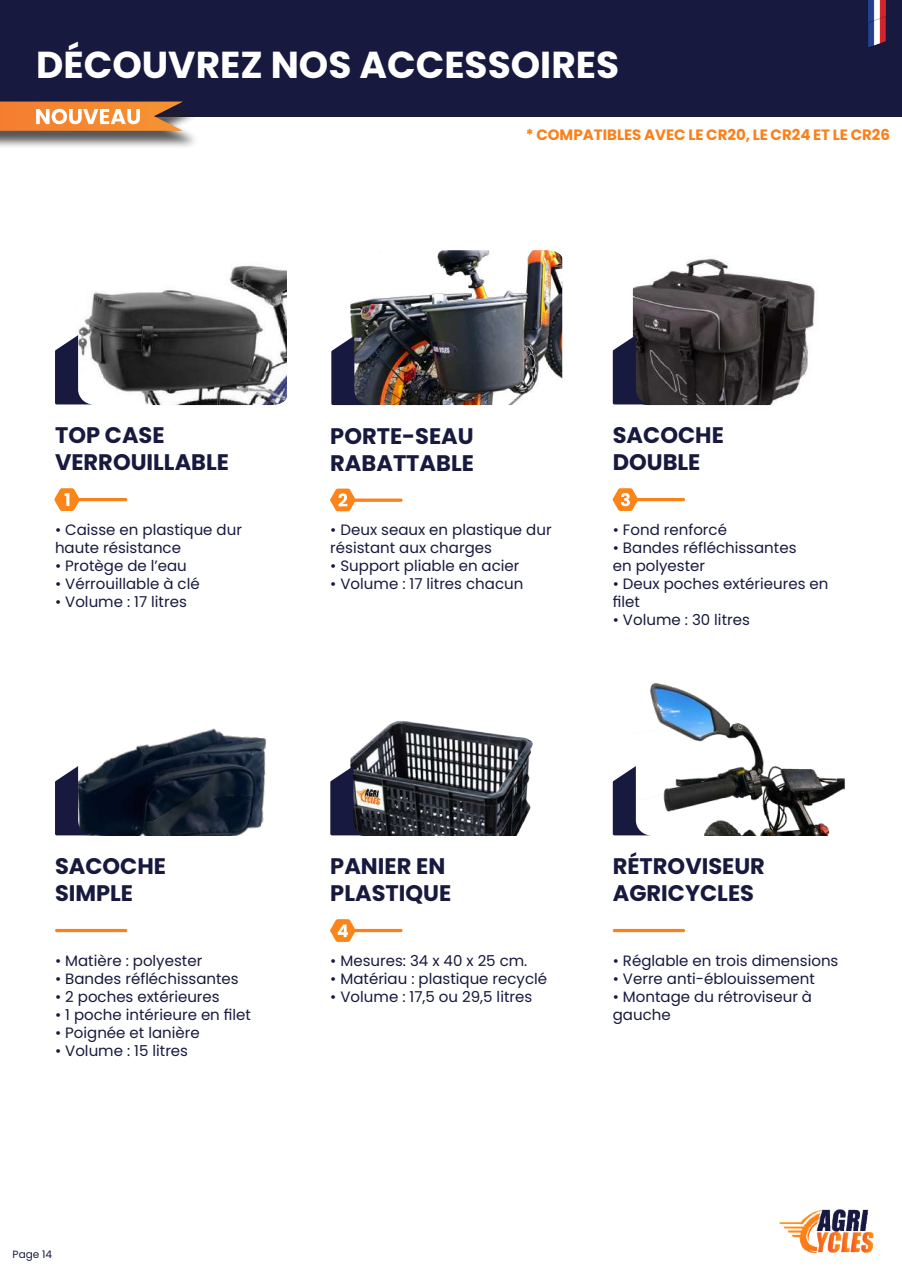
<style>
.page{position:relative;width:902px;height:1272px;background:#fff}
.page>*{position:absolute;margin:0;border:0;box-sizing:border-box;transform-origin:0 0}
.t1{font:700 37.5px "Poppins";color:#fff}
.t2{font:700 22.5px/27px "Poppins";color:#17193f}
.t3{font:15px/18px "Poppins";color:#17193f}
.t4{font:700 15px "Poppins";color:#fa801a}
.t5{font:10.5px "Poppins";color:#17193f}
</style>
<div class="page">
<img style="left:350px;top:250px;width:212px;height:155px">
<div style="left:0;top:0;width:901px;height:117px;background:#17193f"></div>
<div style="left:0;top:104px;width:199px;height:46px;background:#231f20;opacity:.75"></div>
<svg style="left:0;top:102px;width:182px;height:29px;background:#e99655"></svg>
<img style="left:75px;top:265px;width:212px;height:140px">
<svg style="left:55px;top:335px;width:39px;height:69px"></svg>
<hr style="left:55px;top:498px;width:72px;height:3px;background:#fa801a;border-radius:2px">
<svg style="left:331px;top:336px;width:39px;height:69px;background:#3b3e56"></svg>
<svg style="left:330px;top:498px;width:72px;height:4px"></svg>
<img style="left:868px;top:24px;width:18px;height:24px">
<img style="left:868px;top:0;width:18px;height:24px">
<img style="left:779px;top:1209px;width:95px;height:45px">
<svg style="left:54px;top:488px;width:26px;height:23px"></svg>
<svg style="left:330px;top:488px;width:25px;height:23px"></svg>
<svg style="left:612px;top:258px;width:203px;height:147px"></svg>
<hr style="left:612px;top:498px;width:73px;height:3px;background:#fa801a;border-radius:2px">
<svg style="left:612px;top:488px;width:26px;height:23px"></svg>
<img style="left:75px;top:728px;width:192px;height:108px">
<svg style="left:55px;top:766px;width:39px;height:69px;background:#333851"></svg>
<svg style="left:55px;top:928px;width:72px;height:4px"></svg>
<img style="left:350px;top:720px;width:183px;height:116px">
<svg style="left:330px;top:766px;width:39px;height:69px;background:#454458"></svg>
<svg style="left:330px;top:928px;width:72px;height:4px"></svg>
<svg style="left:330px;top:919px;width:25px;height:22px"></svg>
<img style="left:632px;top:682px;width:212px;height:154px">
<svg style="left:612px;top:766px;width:39px;height:69px"></svg>
<svg style="left:612px;top:928px;width:73px;height:4px"></svg>
<h1 class="t1" style="left:36px;top:43px;width:584px">DÉCOUVREZ NOS ACCESSOIRES</h1>
<p class="t4" style="left:525px;top:126px;width:366px">* COMPATIBLES AVEC LE CR20, LE CR24 ET LE CR26</p>
<h2 class="t2" style="left:55px;top:421px;width:175px">TOP CASE<br>VERROUILLABLE</h2>
<p class="t3" style="left:55px;top:520px;width:188px">• Caisse en plastique dur haute résistance</p>
<p class="t3" style="left:55px;top:556px;width:133px">• Protège de l’eau</p>
<p class="t3" style="left:55px;top:574px;width:146px">• Vérrouillable à clé</p>
<p class="t3" style="left:55px;top:592px;width:133px">• Volume : 17 litres</p>
<h2 class="t2" style="left:330px;top:422px;width:145px">PORTE-SEAU<br>RABATTABLE</h2>
<p class="t3" style="left:330px;top:521px;width:223px">• Deux seaux en plastique dur résistant aux charges</p>
<p class="t3" style="left:330px;top:557px;width:191px">• Support pliable en acier</p>
<p class="t3" style="left:330px;top:575px;width:194px">• Volume : 17 litres chacun</p>
<h2 class="t2" style="left:612px;top:421px;width:113px">SACOCHE<br>DOUBLE</h2>
<p class="t3" style="left:612px;top:520px;width:116px">• Fond renforcé</p>
<p class="t3" style="left:612px;top:538px;width:185px">• Bandes réfléchissantes en polyester</p>
<p class="t3" style="left:612px;top:574px;width:217px">• Deux poches extérieures en filet</p>
<p class="t3" style="left:612px;top:610px;width:138px">• Volume : 30 litres</p>
<h2 class="t2" style="left:55px;top:852px;width:113px">SACOCHE<br>SIMPLE</h2>
<p class="t3" style="left:55px;top:951px;width:149px">• Matière : polyester</p>
<p class="t3" style="left:55px;top:969px;width:185px">• Bandes réfléchissantes</p>
<p class="t3" style="left:55px;top:987px;width:166px">• 2 poches extérieures</p>
<p class="t3" style="left:55px;top:1005px;width:197px">• 1 poche intérieure en filet</p>
<p class="t3" style="left:55px;top:1023px;width:146px">• Poignée et lanière</p>
<p class="t3" style="left:55px;top:1041px;width:134px">• Volume : 15 litres</p>
<p class="t5" style="left:13px;top:1247px;width:41px">Page 14</p>
<h2 class="t2" style="left:330px;top:852px;width:122px">PANIER EN<br>PLASTIQUE</h2>
<p class="t3" style="left:330px;top:951px;width:199px">• Mesures: 34 x 40 x 25 cm.</p>
<p class="t3" style="left:330px;top:969px;width:218px">• Matériau : plastique recyclé</p>
<p class="t3" style="left:330px;top:987px;width:203px">• Volume : 17,5 ou 29,5 litres</p>
<h2 class="t2" style="left:612px;top:852px;width:154px">RÉTROVISEUR<br>AGRICYCLES</h2>
<p class="t3" style="left:612px;top:951px;width:227px">• Réglable en trois dimensions</p>
<p class="t3" style="left:612px;top:969px;width:204px">• Verre anti-éblouissement</p>
<p class="t3" style="left:612px;top:987px;width:201px">• Montage du rétroviseur à gauche</p>
</div>
